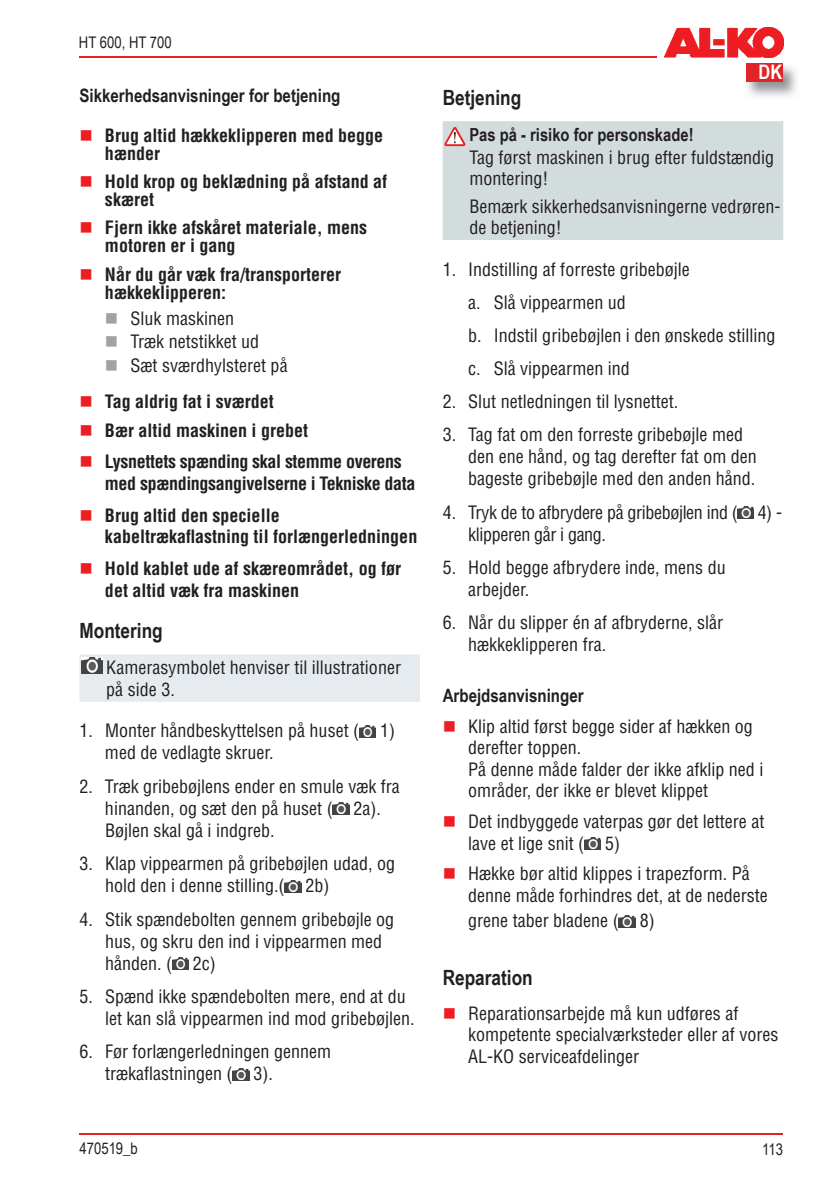
<style>
.page{position:relative;width:840px;height:1191px;background:#fff}
.page>*{position:absolute;margin:0;border:0;box-sizing:border-box;transform-origin:0 0}
.t1{font:700 21px "Arial Narrow";color:#231f20}
.t2{font:700 20px "Arial Narrow";color:#fff}
.t3{font:700 18.4px "Arial Narrow";color:#231f20}
.t4{font:condensed 18px/22px "Helvetica LT";color:#231f20}
.t5{font:700 condensed 18px/18px "Helvetica LT";color:#231f20}
.t6{font:700 condensed 18px/21.6px "Helvetica LT";letter-spacing:-.02em;color:#231f20}
.t7{font:condensed 18px/22px "Helvetica LT";letter-spacing:-.02em;color:#231f20}
.t8{font:700 18px "Arial Narrow";color:#231f20}
.t9{font:16px "Arial Narrow";color:#231f20}
</style>
<div class="page">
<hr style="left:79px;top:1133px;width:703px;height:2px;background:#e52324">
<hr style="left:79px;top:56px;width:577px;height:1px;background:#e52324">
<img style="left:746px;top:63px;width:51px;height:33px">
<div style="left:746px;top:63px;width:36px;height:18px;background:#e12425"></div>
<img style="left:664px;top:28px;width:118px;height:29px">
<div style="left:442px;top:121px;width:340px;height:119px;background:#d3dcdd"></div>
<svg style="left:443px;top:127px;width:22px;height:19px"></svg>
<img style="left:737px;top:506px;width:16px;height:12px">
<img style="left:584px;top:837px;width:16px;height:12px">
<img style="left:618px;top:915px;width:17px;height:12px">
<div style="left:79px;top:654px;width:341px;height:48px;background:#e6ebef"></div>
<img style="left:81px;top:658px;width:21px;height:15px">
<img style="left:359px;top:725px;width:16px;height:12px">
<img style="left:332px;top:803px;width:17px;height:12px">
<img style="left:284px;top:880px;width:17px;height:12px">
<img style="left:172px;top:957px;width:16px;height:12px">
<img style="left:232px;top:1068px;width:17px;height:12px">
<p class="t9" style="left:79px;top:33px;width:94px">HT 600, HT 700</p>
<p class="t3" style="left:79px;top:85px;width:262px">Sikkerhedsanvisninger for betjening</p>
<p class="t5" style="left:105px;top:127px;width:279px">Brug altid hækkeklipperen med begge hænder</p>
<p class="t5" style="left:105px;top:174px;width:283px">Hold krop og beklædning på afstand af skæret</p>
<p class="t5" style="left:105px;top:220px;width:263px">Fjern ikke afskåret materiale, mens motoren er i gang</p>
<p class="t5" style="left:105px;top:266px;width:237px">Når du går væk fra/transporterer hækkeklipperen:</p>
<p class="t4" style="left:130px;top:308px;width:158px;line-height:23.4px">Sluk maskinen<br>Træk netstikket ud<br>Sæt sværdhylsteret på</p>
<p class="t5" style="left:105px;top:389px;width:205px;line-height:28.2px">Tag aldrig fat i sværdet<br>Bær altid maskinen i grebet</p>
<p class="t6" style="left:105px;top:452px;width:312px">Lysnettets spænding skal stemme overens med spændingsangivelserne i Tekniske data</p>
<p class="t5" style="left:105px;top:505px;width:313px;line-height:21.6px">Brug altid den specielle kabeltrækaflastning til forlængerledningen</p>
<p class="t5" style="left:105px;top:559px;width:297px;line-height:21.6px">Hold kablet ude af skæreområdet, og før det altid væk fra maskinen</p>
<p class="t1" style="left:79px;top:618px;width:85px">Montering</p>
<p class="t4" style="left:106px;top:658px;width:296px">Kamerasymbolet henviser til illustrationer på side 3.</p>
<p class="t4" style="left:105px;top:721px;width:291px;text-indent:-26px">1. Monter håndbeskyttelsen på huset ( 1) med de vedlagte skruer.</p>
<p class="t4" style="left:105px;top:776px;width:296px;text-indent:-26px">2. Træk gribebøjlens ender en smule væk fra hinanden, og sæt den på huset ( 2a).<br>Bøjlen skal gå i indgreb.</p>
<p class="t4" style="left:105px;top:853px;width:291px;text-indent:-26px">3. Klap vippearmen på gribebøjlen udad, og hold den i denne stilling.( 2b)</p>
<p class="t4" style="left:105px;top:909px;width:290px;text-indent:-26px">4. Stik spændebolten gennem gribebøjle og hus, og skru den ind i vippearmen med hånden. ( 2c)</p>
<p class="t4" style="left:105px;top:986px;width:311px;text-indent:-26px">5. Spænd ikke spændebolten mere, end at du let kan slå vippearmen ind mod gribebøjlen.</p>
<p class="t4" style="left:105px;top:1041px;width:227px;text-indent:-26px">6. Før forlængerledningen gennem trækaflastningen ( 3).</p>
<p class="t2" style="left:758px;top:60px;width:25px">DK</p>
<p class="t1" style="left:442px;top:85px;width:80px">Betjening</p>
<p class="t8" style="left:469px;top:124px;width:225px">Pas på - risiko for personskade!</p>
<p class="t4" style="left:469px;top:148px;width:306px">Tag først maskinen i brug efter fuldstændig montering!</p>
<p class="t4" style="left:469px;top:196px;width:312px">Bemærk sikkerhedsanvisningerne vedrøren&shy;de betjening!</p>
<p class="t4" style="left:468px;top:254px;width:308px;line-height:33px;text-indent:-26px">1. Indstilling af forreste gribebøjle<br>a. Slå vippearmen ud<br>b. Indstil gribebøjlen i den ønskede stilling c. Slå vippearmen ind</p>
<p class="t4" style="left:442px;top:391px;width:237px">2. Slut netledningen til lysnettet.</p>
<p class="t4" style="left:468px;top:425px;width:290px;text-indent:-26px">3. Tag fat om den forreste gribebøjle med den ene hånd, og tag derefter fat om den bageste gribebøjle med den anden hånd.</p>
<p class="t7" style="left:468px;top:502px;width:315px;text-indent:-26px">4. Tryk de to afbrydere på gribebøjlen ind ( 4) - klipperen går i gang.</p>
<p class="t4" style="left:468px;top:557px;width:259px;text-indent:-26px">5. Hold begge afbrydere inde, mens du arbejder.</p>
<p class="t4" style="left:468px;top:613px;width:256px;text-indent:-26px">6. Når du slipper én af afbryderne, slår hækkeklipperen fra.</p>
<p class="t3" style="left:442px;top:684px;width:142px">Arbejdsanvisninger</p>
<p class="t4" style="left:468px;top:716px;width:296px">Klip altid først begge sider af hækken og derefter toppen.<br>På denne måde falder der ikke afklip ned i områder, der ikke er blevet klippet</p>
<p class="t4" style="left:468px;top:812px;width:297px">Det indbyggede vaterpas gør det lettere at lave et lige snit ( 5)</p>
<p class="t4" style="left:468px;top:864px;width:301px">Hække bør altid klippes i trapezform. På denne måde forhindres det, at de nederste</p>
<p class="t4" style="left:468px;top:910px;width:188px">grene taber bladene ( 8)</p>
<p class="t1" style="left:442px;top:965px;width:91px">Reparation</p>
<p class="t4" style="left:468px;top:1003px;width:311px">Reparationsarbejde må kun udføres af kompetente specialværksteder eller af vores<br>AL-KO serviceafdelinger</p>
<p class="t9" style="left:79px;top:1138px;width:60px">470519_b</p>
<p class="t9" style="left:761px;top:1140px;width:22px">113</p>
</div>
